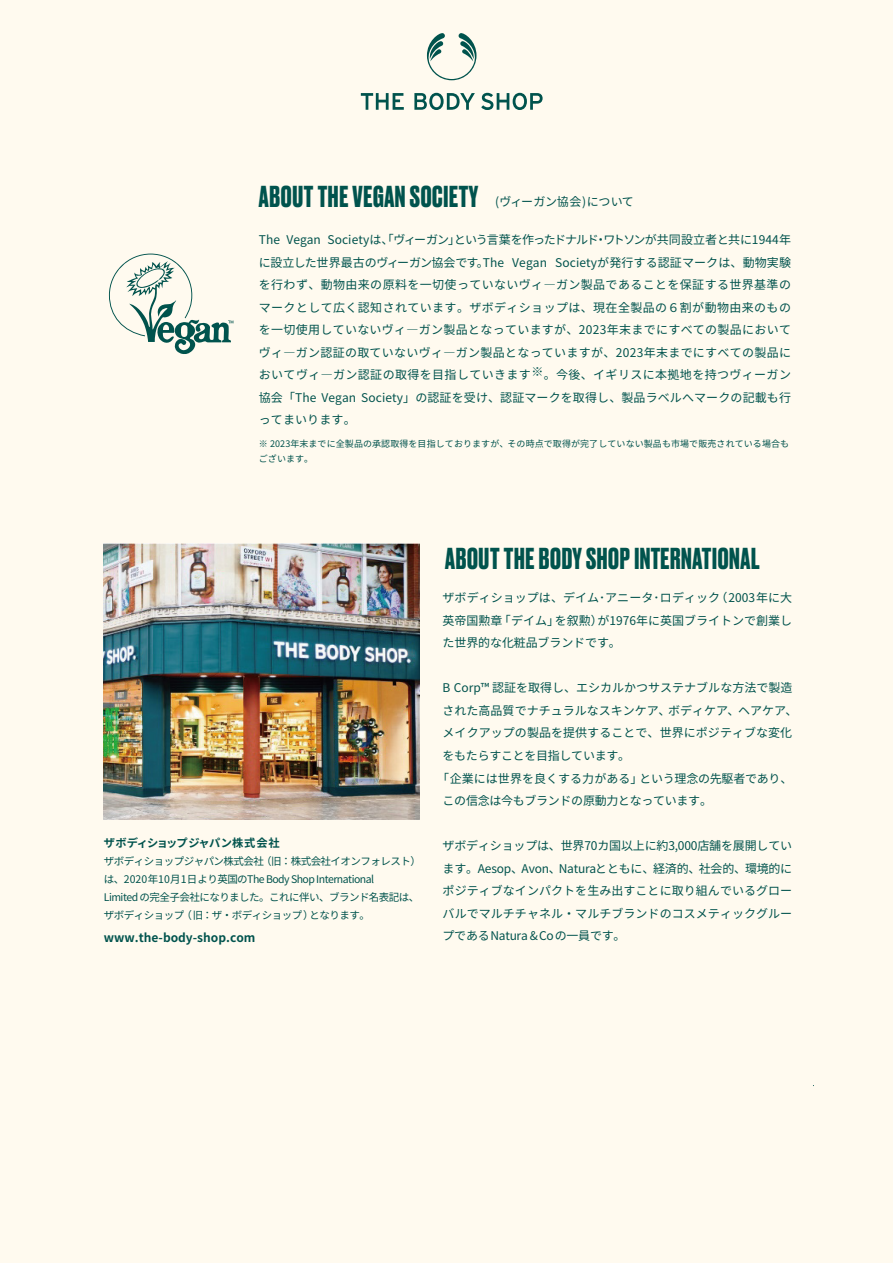
<style>
.page{position:relative;width:893px;height:1263px;background:#fffaef}
.page>*{position:absolute;margin:0;border:0;box-sizing:border-box;transform-origin:0 0}
.t1{font:700 28.5px "Druk Cy";letter-spacing:.025em;color:#00534d}
.t2{font:12px/22.5px "Noto Sans CJ Kjp";color:#00534d;text-align:justify}
.t3{font:12px "Noto Sans CJ Kjp";letter-spacing:-.025em;color:#00534d}
.t4{font:700 12px "Noto Sans CJ Kjp";color:#00534d}
.t5{font:700 11.25px "Noto Sans CJ Kjp";letter-spacing:.005em;color:#00534d}
.t6{font:10.5px/18px "Noto Sans CJ Kjp";letter-spacing:-.05em;color:#00534d}
.t7{font:9px/15px "Noto Sans CJ Kjp";letter-spacing:.01em;color:#00534d}
</style>
<div class="page">
<svg style="left:361px;top:93px;width:182px;height:17px"></svg>
<svg style="left:426px;top:33px;width:51px;height:47px"></svg>
<img style="left:104px;top:544px;width:315px;height:275px">
<svg style="left:109px;top:254px;width:124px;height:100px"></svg>
<h1 class="t1" style="left:259px;top:177px;width:221px">ABOUT THE VEGAN SOCIETY</h1>
<p class="t2" style="left:495px;top:191px;width:140px">(ヴィーガン協会)について</p>
<p class="t2" style="left:259px;top:229px;width:534px">The Vegan Societyは、「ヴィーガン」という言葉を作ったドナルド・ワトソンが共同設立者と共に1944年に設立した世界最古のヴィーガン協会です。The Vegan Societyが発行する認証マークは、動物実験を行わず、動物由来の原料を一切使っていないヴィ―ガン製品であることを保証する世界基準のマークとして広く認知されています。ザボディショップは、現在全製品の６割が動物由来のものを一切使用していないヴィ―ガン製品となっていますが、2023年末までにすべての製品においてヴィ―ガン認証の取ていないヴィ―ガン製品となっていますが、2023年末までにすべての製品においてヴィ―ガン認証の取得を目指していきます※。今後、イギリスに本拠地を持つヴィーガン協会「The Vegan Society」の認証を受け、認証マークを取得し、製品ラベルへマークの記載も行ってまいります。</p>
<p class="t7" style="left:259px;top:436px;width:532px">※ 2023年末までに全製品の承認取得を目指しておりますが、その時点で取得が完了していない製品も市場で販売されている場合もございます。</p>
<p class="t5" style="left:104px;top:837px;width:177px">ザボディショップジャパン株式会社</p>
<p class="t6" style="left:104px;top:852px;width:318px">ザボディショップジャパン株式会社（旧：株式会社イオンフォレスト）は、2020年10月1日より英国のThe Body Shop International<br>Limited の完全子会社になりました。これに伴い、ブランド名表記は、ザボディショップ（旧：ザ・ボディショップ）となります。</p>
<p class="t4" style="left:104px;top:930px;width:153px">www.the-body-shop.com</p>
<h1 class="t1" style="left:445px;top:538px;width:316px">ABOUT THE BODY SHOP INTERNATIONAL</h1>
<p class="t2" style="left:443px;top:587px;width:351px">ザボディショップは、デイム･アニータ･ロディック（2003年に大英帝国勲章「デイム」を叙勲）が1976年に英国ブライトンで創業した世界的な化粧品ブランドです。</p>
<p class="t2" style="left:443px;top:677px;width:351px">B Corp™ 認証を取得し、エシカルかつサステナブルな方法で製造</p>
<p class="t2" style="left:443px;top:700px;width:356px">された高品質でナチュラルなスキンケア、ボディケア、ヘアケア、</p>
<p class="t2" style="left:443px;top:722px;width:351px">メイクアップの製品を提供することで、世界にポジティブな変化</p>
<p class="t3" style="left:443px;top:749px;width:189px">をもたらすことを目指しています。</p>
<p class="t2" style="left:437px;top:767px;width:357px">「企業には世界を良くする力がある」という理念の先駆者であり、</p>
<p class="t3" style="left:443px;top:794px;width:271px">この信念は今もブランドの原動力となっています。</p>
<p class="t2" style="left:443px;top:835px;width:351px">ザボディショップは、世界70カ国以上に約3,000店舗を展開しています。Aesop、Avon、Naturaとともに、経済的、社会的、環境的にポジティブなインパクトを生み出すことに取り組んでいるグローバルでマルチチャネル・マルチブランドのコスメティックグループであるNatura &amp;Co の一員です。</p>
</div>
